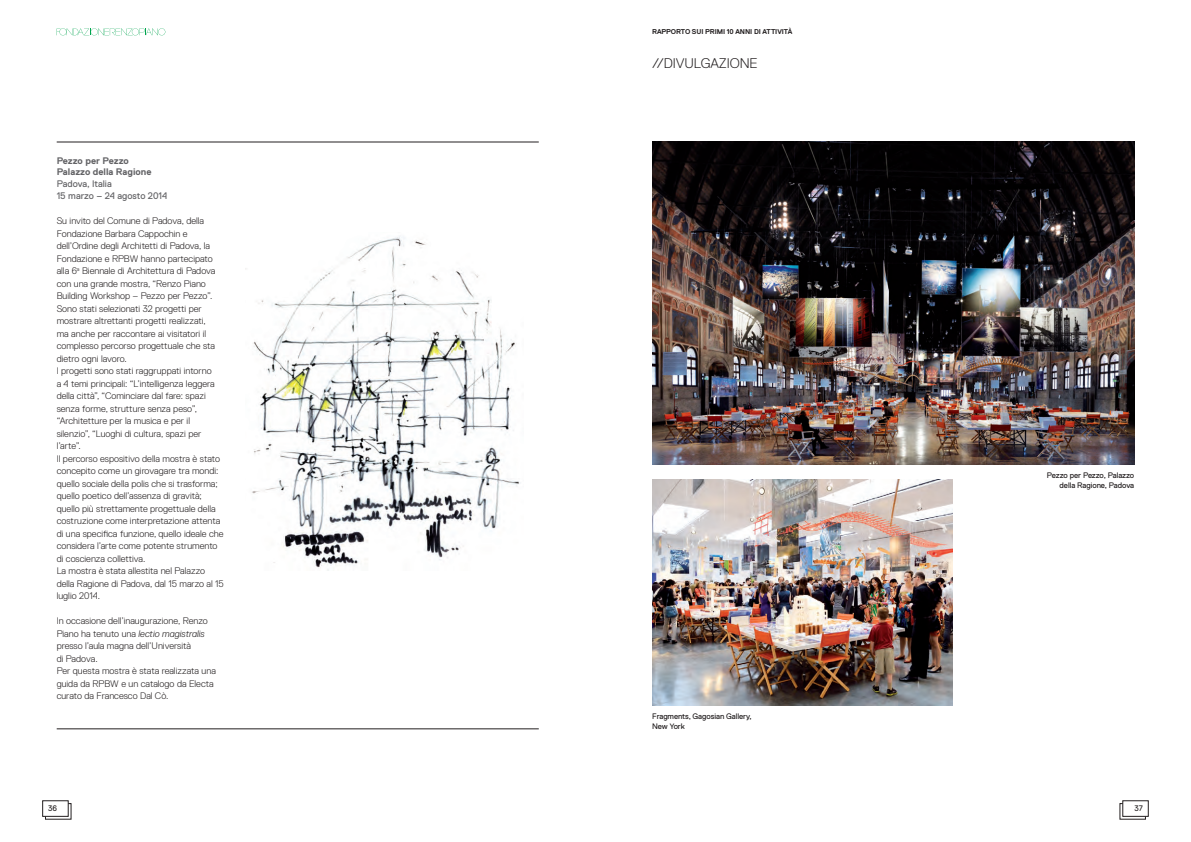
<style>
.page{position:relative;width:1191px;height:842px;background:#fff}
.page>*{position:absolute;margin:0;border:0;box-sizing:border-box;transform-origin:0 0}
.t1{font:300 14px "Replica";letter-spacing:-.01em;color:#231f20}
.t2{font:300 9.5px/12.5px "Replica";color:#231f20}
.t3{font:9.5px "Replica";color:#636366}
.t4{font:700 9.5px "Replica";color:#636366}
.t5{font:700 9.5px "Replica";letter-spacing:-.02em;color:#636366}
.t6{font:8px/9.6px "Replica";letter-spacing:-.01em;color:#231f20;text-align:right}
.t7{font:700 7px "Replica";letter-spacing:-.01em;color:#231f20}
.s1{font-style:italic}
</style>
<div class="page">
<svg style="left:57px;top:28px;width:108px;height:7px"></svg>
<div style="left:42px;top:800px;width:26px;height:17px;border:1px solid #231f20"></div>
<svg style="left:45px;top:803px;width:27px;height:17px"></svg>
<div style="left:1122px;top:800px;width:26px;height:17px;border:1px solid #231f20"></div>
<svg style="left:1119px;top:803px;width:27px;height:17px"></svg>
<img style="left:252px;top:236px;width:269px;height:335px">
<img style="left:652px;top:142px;width:482px;height:323px">
<img style="left:652px;top:479px;width:300px;height:226px">
<hr style="left:57px;top:142px;width:482px;height:1px;background:#231f20">
<hr style="left:57px;top:729px;width:482px;height:1px;background:#231f20">
<p class="t5" style="left:57px;top:155px;width:74px">Pezzo per Pezzo</p>
<p class="t4" style="left:57px;top:167px;width:96px">Palazzo della Ragione</p>
<p class="t3" style="left:57px;top:178px;width:57px">Padova, Italia</p>
<p class="t3" style="left:57px;top:191px;width:112px">15 marzo – 24 agosto 2014</p>
<p class="t2" style="left:57px;top:215px;width:160px">Su invito del Comune di Padova, della Fondazione Barbara Cappochin e dell’Ordine degli Architetti di Padova, la Fondazione e RPBW hanno partecipato alla 6<sup>a</sup> Biennale di Architettura di Padova con una grande mostra, “Renzo Piano Building Workshop – Pezzo per Pezzo”.</p>
<p class="t2" style="left:57px;top:302px;width:160px">Sono stati selezionati 32 progetti per mostrare altrettanti progetti realizzati, ma anche per raccontare ai visitatori il complesso percorso progettuale che sta dietro ogni lavoro.</p>
<p class="t2" style="left:57px;top:365px;width:160px">I progetti sono stati raggruppati intorno a 4 temi principali: “L’intelligenza leggera della città”, “Cominciare dal fare: spazi senza forme, strutture senza peso”, “Architetture per la musica e per il silenzio”, “Luoghi di cultura, spazi per l’arte”.</p>
<p class="t2" style="left:57px;top:452px;width:168px">Il percorso espositivo della mostra è stato concepito come un girovagare tra mondi: quello sociale della polis che si trasforma; quello poetico dell’assenza di gravità; quello più strettamente progettuale della costruzione come interpretazione attenta di una specifica funzione, quello ideale che considera l’arte come potente strumento di coscienza collettiva.</p>
<p class="t2" style="left:57px;top:565px;width:169px">La mostra è stata allestita nel Palazzo della Ragione di Padova, dal 15 marzo al 15 luglio 2014.</p>
<p class="t2" style="left:57px;top:615px;width:153px">In occasione dell’inaugurazione, Renzo<br>Piano ha tenuto una <span class="s1">lectio magistralis </span>presso l’aula magna dell’Università<br>di Padova.</p>
<p class="t2" style="left:57px;top:665px;width:161px">Per questa mostra è stata realizzata una guida da RPBW e un catalogo da Electa curato da Francesco Dal Cò.</p>
<p class="t6" style="left:48px;top:804px;width:10px">36</p>
<p class="t7" style="left:652px;top:28px;width:141px">RAPPORTO SUI PRIMI 10 ANNI DI ATTIVITÀ</p>
<p class="t1" style="left:652px;top:55px;width:107px">//DIVULGAZIONE</p>
<p class="t6" style="left:652px;top:712px;width:101px;text-align:left">Fragments, Gagosian Gallery,<br>New York</p>
<p class="t6" style="left:1047px;top:471px;width:89px">Pezzo per Pezzo, Palazzo della Ragione, Padova</p>
<p class="t6" style="left:1134px;top:804px;width:10px">37</p>
</div>
